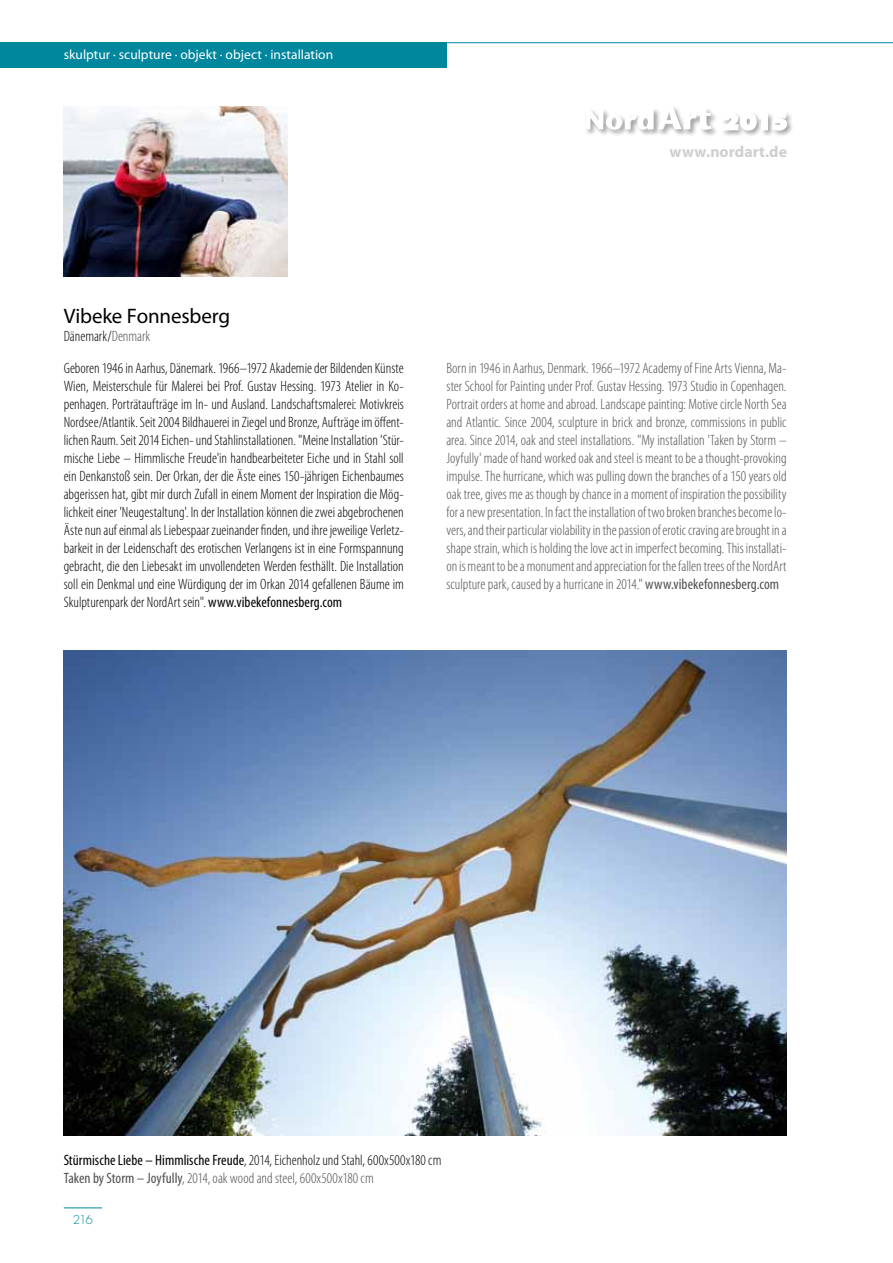
<style>
.page{position:relative;width:893px;height:1263px;background:#fff}
.page>*{position:absolute;margin:0;border:0;box-sizing:border-box;transform-origin:0 0}
.t1{font:21px "Myriad Pro";letter-spacing:-.01em;color:#000}
.t2{font:700 15.9px "Myriad Pro";letter-spacing:.005em;color:#d0cfcf}
.t3{font:300 condensed 15px/18px "Myriad Pro";color:#000}
.t4{font:300 condensed 15px/18px "Myriad Pro";color:#504f53;text-align:justify}
.t5{font:13.5px "Myriad Pro";color:#fff}
.t6{font:300 12px "Futura Std";color:#00879e}
.s1{color:#504f53}
.s2{font-weight:400}
.s3{font-weight:400;color:#504f53}
</style>
<div class="page">
<div style="left:0;top:43px;width:446px;height:25px;background:#00879e"></div>
<hr style="left:446px;top:42px;width:447px;height:1px;background:#00879e">
<hr style="left:64px;top:1207px;width:38px;height:1px;background:#00879e">
<div style="left:720px;top:111px;width:74px;height:27px;background:#000;opacity:.75"></div>
<svg style="left:721px;top:113px;width:66px;height:17px"></svg>
<div style="left:584px;top:107px;width:77px;height:30px;background:#000;opacity:.75"></div>
<div style="left:656px;top:105px;width:62px;height:32px;background:#000;opacity:.75"></div>
<svg style="left:586px;top:106px;width:125px;height:24px"></svg>
<img style="left:64px;top:106px;width:223px;height:170px">
<img style="left:64px;top:651px;width:723px;height:485px">
<p class="t5" style="left:64px;top:46px;width:271px">skulptur · sculpture · objekt · object · installation</p>
<p class="t2" style="left:670px;top:142px;width:119px">www.nordart.de</p>
<h1 class="t1" style="left:64px;top:303px;width:168px">Vibeke Fonnesberg</h1>
<p class="t3" style="left:64px;top:321px;width:342px;line-height:31.5px">Dänemark/<span class="s1">Denmark<br></span>Geboren 1946 in Aarhus, Dänemark. 1966–1972 Akademie der Bildenden Künste</p>
<p class="t3" style="left:64px;top:377px;width:342px;text-align:justify">Wien, Meisterschule für Malerei bei Prof. Gustav Hessing. 1973 Atelier in Ko&shy;penhagen. Porträtaufträge im In- und Ausland. Landschaftsmalerei: Motivkreis Nordsee/Atlantik. Seit 2004 Bildhauerei in Ziegel und Bronze, Aufträge im öffent&shy;lichen Raum. Seit 2014 Eichen- und Stahlinstallationen. "Meine Installation 'Stür&shy;mische Liebe – Himmlische Freude'in handbearbeiteter Eiche und in Stahl soll ein Denkanstoß sein. Der Orkan, der die Äste eines 150-jährigen Eichenbaumes abgerissen hat, gibt mir durch Zufall in einem Moment der Inspiration die Mög&shy;lichkeit einer 'Neugestaltung'. In der Installation können die zwei abgebrochenen Äste nun auf einmal als Liebespaar zueinander finden, und ihre jeweilige Verletz&shy;barkeit in der Leidenschaft des erotischen Verlangens ist in eine Formspannung gebracht, die den Liebesakt im unvollendeten Werden festhällt. Die Installation soll ein Denkmal und eine Würdigung der im Orkan 2014 gefallenen Bäume im Skulpturenpark der NordArt sein". <span class="s2">www.vibekefonnesberg.com</span></p>
<p class="t4" style="left:446px;top:359px;width:342px">Born in 1946 in Aarhus, Denmark. 1966–1972 Academy of Fine Arts Vienna, Ma&shy;ster School for Painting under Prof. Gustav Hessing. 1973 Studio in Copenhagen.<br>Portrait orders at home and abroad. Landscape painting: Motive circle North Sea and Atlantic. Since 2004, sculpture in brick and bronze, commissions in public area. Since 2014, oak and steel installations. "My installation 'Taken by Storm – Joyfully' made of hand worked oak and steel is meant to be a thought-provoking impulse. The hurricane, which was pulling down the branches of a 150 years old oak tree, gives me as though by chance in a moment of inspiration the possibility for a new presentation. In fact the installation of two broken branches become lo&shy;vers, and their particular violability in the passion of erotic craving are brought in a shape strain, which is holding the love act in imperfect becoming. This installati&shy;on is meant to be a monument and appreciation for the fallen trees of the NordArt sculpture park, caused by a hurricane in 2014." <span class="s2">www.vibekefonnesberg.com</span></p>
<p class="t3" style="left:64px;top:1151px;width:379px"><span class="s2">Stürmische Liebe – Himmlische Freude</span>, 2014, Eichenholz und Stahl, 600x500x180 cm<br><span class="s3">Taken by Storm – Joyfully</span><span class="s1">, 2014, oak wood and steel, 600x500x180 cm</span></p>
<p class="t6" style="left:73px;top:1212px;width:22px">216</p>
</div>
